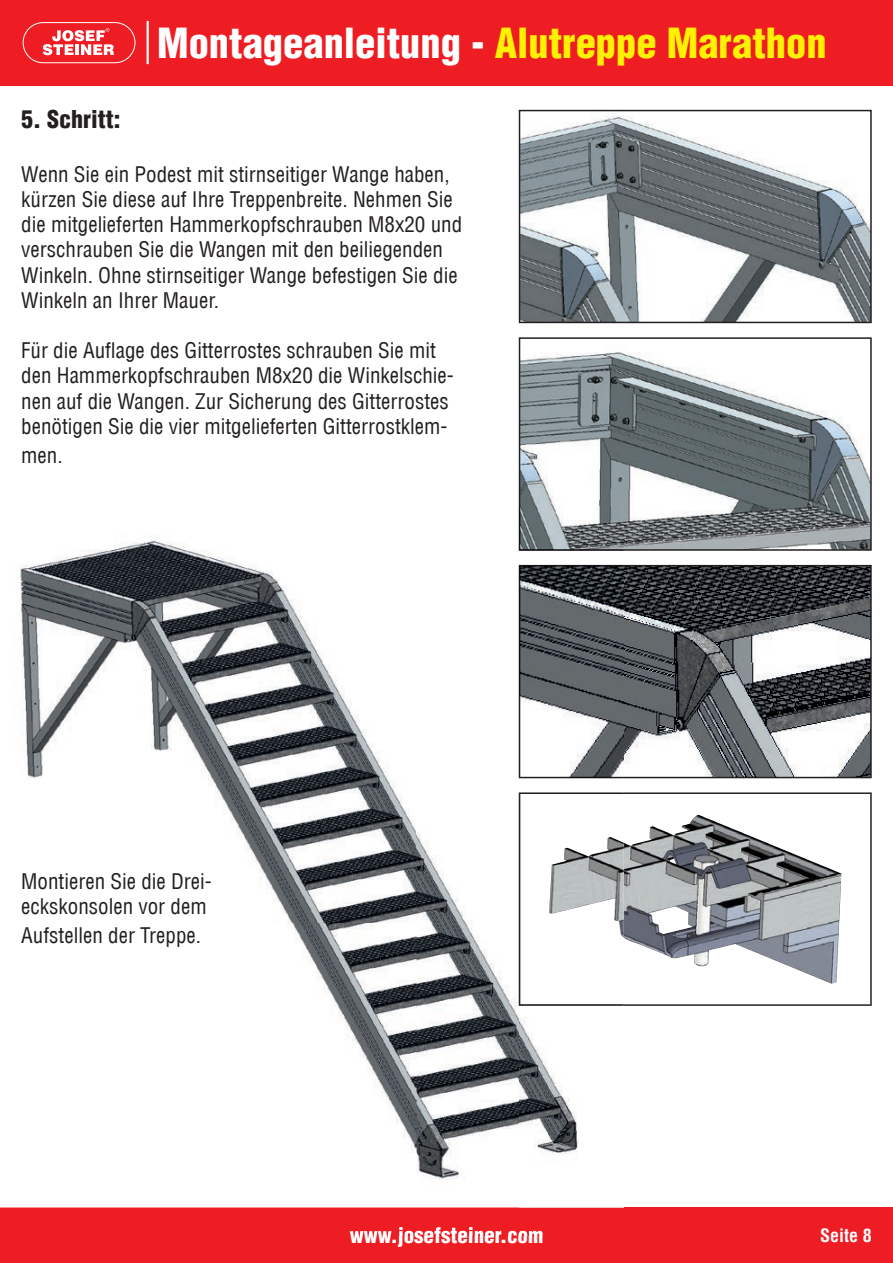
<style>
.page{position:relative;width:893px;height:1263px;background:#fff}
.page>*{position:absolute;margin:0;border:0;box-sizing:border-box;transform-origin:0 0}
.t1{font:900 condensed 40.5px "Helvetica Com";color:#fff}
.t2{font:900 condensed 24px "Helvetica Com";color:#231f20}
.t3{font:condensed 21px/25.2px "Helvetica Com";color:#231f20}
.t4{font:900 condensed 21px "Helvetica Com";color:#fff}
.t5{font:700 condensed 18px "Helvetica Com";color:#fff}
.s1{color:#fff101}
</style>
<div class="page">
<div style="left:0;top:1208px;width:893px;height:55px;background:#ee1d23"></div>
<div style="left:0;top:0;width:893px;height:85px;background:#ee1d23"></div>
<div style="left:23px;top:22px;width:112px;height:41px;border:1px solid #fff;border-radius:20px"></div>
<svg style="left:43px;top:28px;width:71px;height:27px"></svg>
<hr style="left:147px;top:21px;width:2px;height:43px;background:#fff">
<img style="left:522px;top:115px;width:347px;height:205px">
<div style="left:519px;top:110px;width:353px;height:213px;border:2px solid #231f20"></div>
<svg style="left:624px;top:565px;width:248px;height:213px"></svg>
<svg style="left:519px;top:337px;width:353px;height:214px"></svg>
<svg style="left:624px;top:792px;width:248px;height:214px"></svg>
<img style="left:0;top:535px;width:416px;height:673px">
<img style="left:518px;top:507px;width:106px;height:103px">
<img style="left:416px;top:610px;width:103px;height:598px">
<img style="left:519px;top:566px;width:105px;height:642px">
<img style="left:350px;top:1227px;width:192px;height:8px">
<img style="left:519px;top:550px;width:105px;height:1px">
<img style="left:519px;top:507px;width:105px;height:43px">
<img style="left:520px;top:794px;width:104px;height:210px">
<img style="left:549px;top:837px;width:75px;height:101px">
<h1 class="t1" style="left:157px;top:18px;width:671px">Montageanleitung - <span class="s1">Alutreppe Marathon</span></h1>
<p class="t2" style="left:21px;top:104px;width:101px">5. Schritt:</p>
<p class="t3" style="left:21px;top:161px;width:442px">Wenn Sie ein Podest mit stirnseitiger Wange haben, kürzen Sie diese auf Ihre Treppenbreite. Nehmen Sie die mitgelieferten Hammerkopfschrauben M8x20 und verschrauben Sie die Wangen mit den beiliegenden Winkeln. Ohne stirnseitiger Wange befestigen Sie die Winkeln an Ihrer Mauer.</p>
<p class="t3" style="left:21px;top:338px;width:434px">Für die Auflage des Gitterrostes schrauben Sie mit den Hammerkopfschrauben M8x20 die Winkelschie&shy;nen auf die Wangen. Zur Sicherung des Gitterrostes benötigen Sie die vier mitgelieferten Gitterrostklem-</p>
<p class="t3" style="left:21px;top:442px;width:43px">men.</p>
<p class="t3" style="left:21px;top:868px;width:192px">Montieren Sie die Drei&shy;eckskonsolen vor dem</p>
<p class="t3" style="left:21px;top:922px;width:181px">Aufstellen der Treppe.</p>
<p class="t4" style="left:350px;top:1222px;width:195px">www.josefsteiner.com</p>
<p class="t5" style="left:820px;top:1223px;width:53px">Seite 8</p>
</div>
